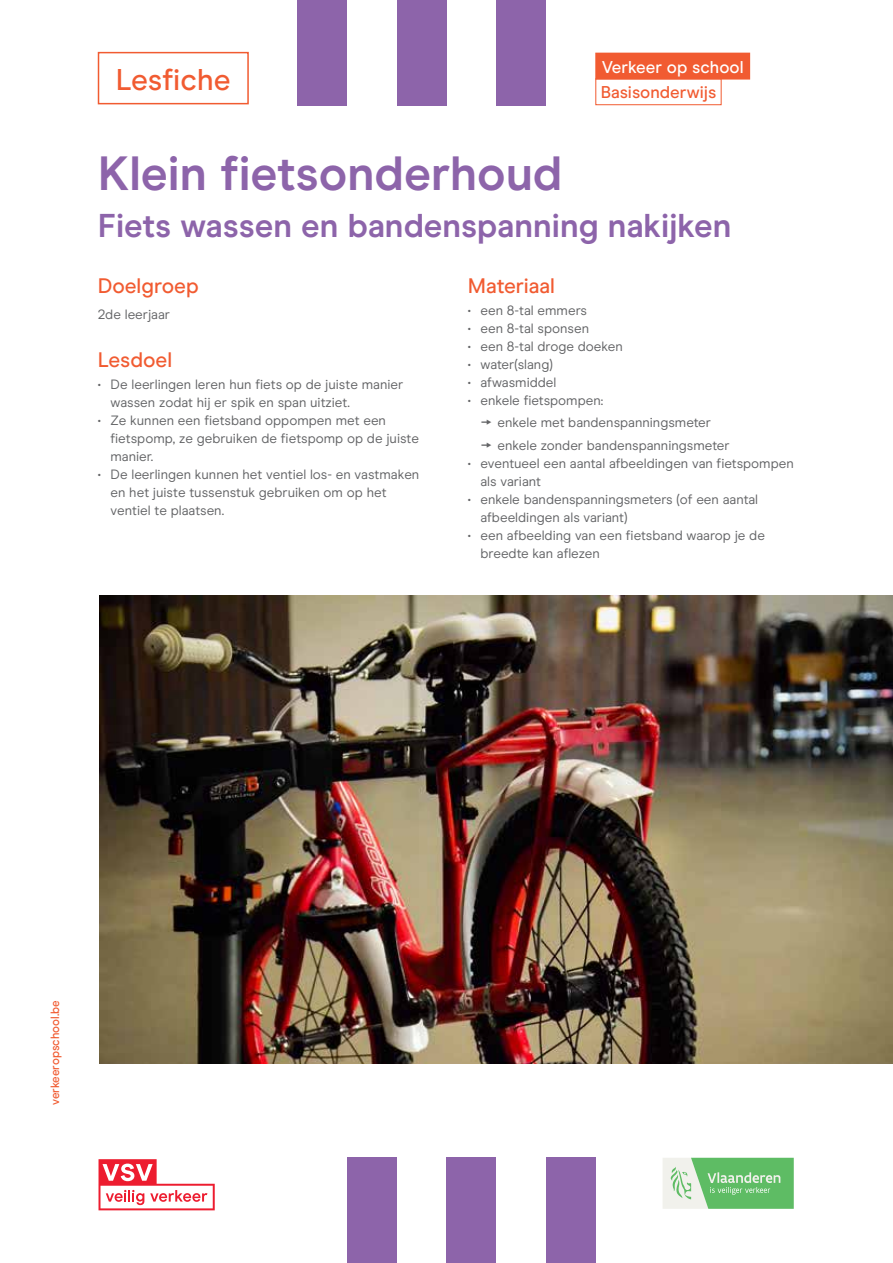
<style>
.page{position:relative;width:893px;height:1263px;background:#fff}
.page>*{position:absolute;margin:0;border:0;box-sizing:border-box;transform-origin:0 0}
.t1{font:700 48px "Modern Era";color:#8d64aa}
.t2{font:700 33px "Modern Era";color:#8d64aa}
.t3{font:500 30px "Modern Era";color:#f15b31}
.t4{font:500 21px "Modern Era";color:#f15b31}
.t5{font:500 17.1px "Modern Era";color:#fff}
.t6{font:500 17.1px "Modern Era";color:#f15b31}
.t7{font:13.5px/18px "Modern Era";color:#636466}
.t8{font:500 12px "Modern Era";color:#f15b31}
</style>
<div class="page">
<svg style="left:663px;top:1158px;width:131px;height:51px;background:#8ccd8f"></svg>
<svg style="left:99px;top:1159px;width:116px;height:51px"></svg>
<div style="left:98px;top:52px;width:151px;height:52px;border:2px solid #f15b31"></div>
<div style="left:496px;top:0;width:50px;height:105px;background:#8d64aa"></div>
<hr style="left:446px;top:0;width:50px;height:1px;background:#8d64aa">
<div style="left:397px;top:0;width:49px;height:105px;background:#8d64aa"></div>
<hr style="left:347px;top:0;width:50px;height:1px;background:#8d64aa">
<div style="left:298px;top:0;width:49px;height:105px;background:#8d64aa"></div>
<div style="left:546px;top:1158px;width:49px;height:105px;background:#8d64aa"></div>
<div style="left:446px;top:1158px;width:50px;height:105px;background:#8d64aa"></div>
<div style="left:347px;top:1158px;width:50px;height:105px;background:#8d64aa"></div>
<div style="left:595px;top:78px;width:127px;height:27px;border:1px solid #f15b31"></div>
<div style="left:596px;top:53px;width:154px;height:26px;background:#f15b31"></div>
<div style="left:595px;top:53px;width:155px;height:27px;border:1px solid #f15b31"></div>
<img style="left:99px;top:595px;width:794px;height:468px">
<h3 class="t3" style="left:116px;top:62px;width:116px">Lesfiche</h3>
<p class="t5" style="left:602px;top:57px;width:143px">Verkeer op school</p>
<p class="t6" style="left:601px;top:83px;width:117px">Basisonderwijs</p>
<h1 class="t1" style="left:98px;top:145px;width:466px">Klein fietsonderhoud</h1>
<h2 class="t2" style="left:98px;top:206px;width:635px">Fiets wassen en bandenspanning nakijken</h2>
<h3 class="t4" style="left:98px;top:273px;width:102px">Doelgroep</h3>
<p class="t7" style="left:98px;top:306px;width:74px">2de leerjaar</p>
<h3 class="t4" style="left:98px;top:348px;width:76px">Lesdoel</h3>
<p class="t7" style="left:111px;top:376px;width:294px;text-indent:-13px">• De leerlingen leren hun fiets op de juiste manier wassen zodat hij er spik en span uitziet.</p>
<p class="t7" style="left:111px;top:412px;width:310px;text-indent:-13px">• Ze kunnen een fietsband oppompen met een fietspomp, ze gebruiken de fietspomp op de juiste manier.</p>
<p class="t7" style="left:111px;top:466px;width:310px;text-indent:-13px">• De leerlingen kunnen het ventiel los- en vastmaken en het juiste tussenstuk gebruiken om op het ventiel te plaatsen.</p>
<h3 class="t4" style="left:468px;top:273px;width:89px">Materiaal</h3>
<p class="t7" style="left:468px;top:302px;width:121px">• een 8-tal emmers</p>
<p class="t7" style="left:468px;top:320px;width:123px">• een 8-tal sponsen</p>
<p class="t7" style="left:468px;top:337px;width:157px">• een 8-tal droge doeken</p>
<p class="t7" style="left:468px;top:355px;width:87px">• water(slang)</p>
<p class="t7" style="left:468px;top:373px;width:90px">• afwasmiddel</p>
<p class="t7" style="left:497px;top:389px;width:234px;line-height:22.2px;text-indent:-30px">• enkele fietspompen:<br>enkele met bandenspanningsmeter enkele zonder bandenspanningsmeter</p>
<p class="t7" style="left:480px;top:454px;width:315px;text-indent:-13px">• eventueel een aantal afbeeldingen van fietspompen als variant</p>
<p class="t7" style="left:480px;top:490px;width:279px;text-indent:-13px">• enkele bandenspanningsmeters (of een aantal afbeeldingen als variant)</p>
<p class="t7" style="left:480px;top:526px;width:286px;text-indent:-13px">• een afbeelding van een fietsband waarop je de breedte kan aflezen</p>
<p class="t8" style="left:48px;top:1105px;width:106px;rotate:-90deg">verkeeropschool.be</p>
</div>
